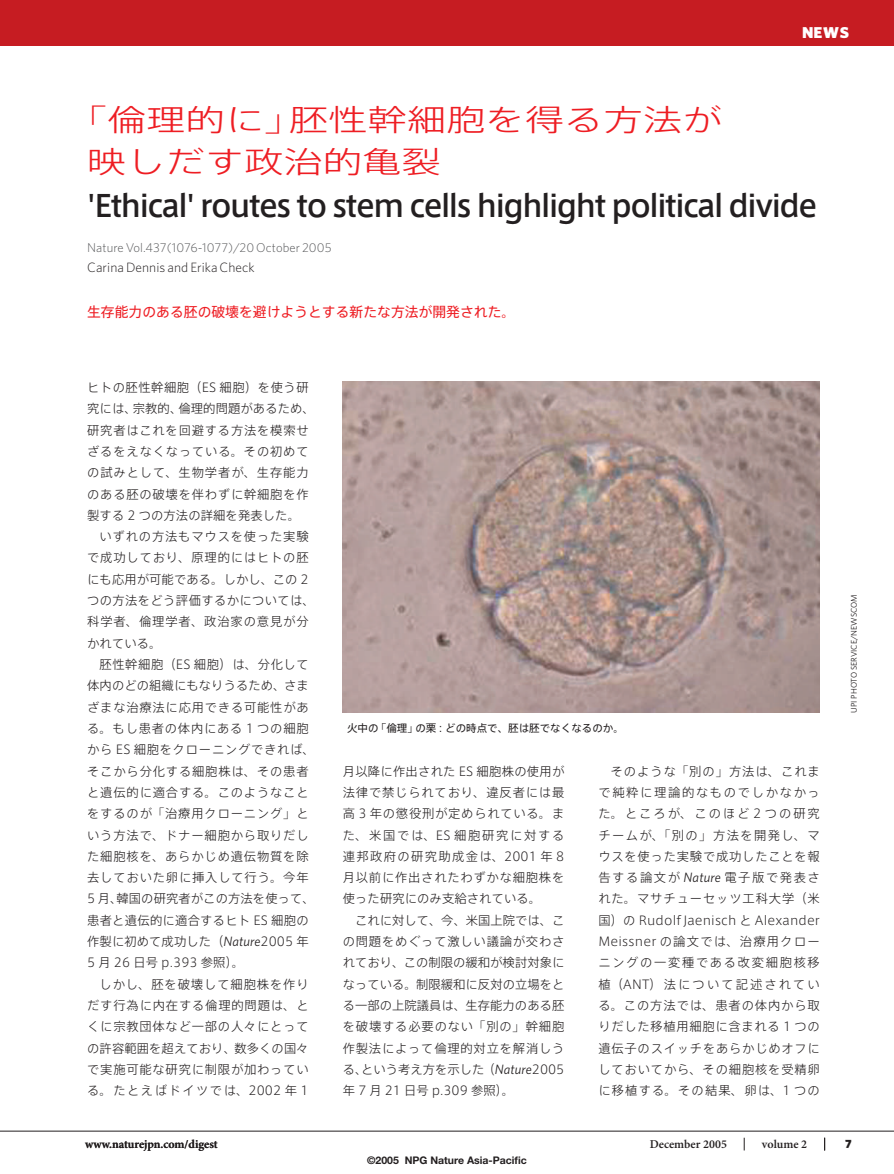
<style>
.page{position:relative;width:894px;height:1174px;background:#fff}
.page>*{position:absolute;margin:0;border:0;box-sizing:border-box;transform-origin:0 0}
.t1{font:30px "Axis Std Medium 90 pv RKSJ H";letter-spacing:-.05em;color:#231f20}
.t2{font:30px/42px "Axis Std Light 90 pv RKSJ H";letter-spacing:.01em;color:#ee1d23;scale:1.3 1}
.t3{font:900 15.75px "Whitney";color:#fff}
.t4{font:13.8px "Axis Std Regular 90 pv RKSJ H";color:#ee1d23}
.t5{font:300 13.5px "Whitney";letter-spacing:.005em;color:#231f20}
.t6{font:300 12.75px "Whitney";letter-spacing:.005em;color:#57585a}
.t7{font:12.3px/21.3px "Axis Std Light 90 pv RKSJ H";letter-spacing:.06em;color:#231f20;text-align:justify}
.t8{font:600 12px "Minion Pro";color:#231f20}
.t9{font:900 12px "Whitney";color:#231f20}
.t10{font:10.5px "Axis Std Regular 90 pv RKSJ H";color:#231f20}
.t11{font:700 10.5px "Helvetica Neue";color:#231f20}
.t12{font:8.25px "Whitney";color:#231f20}
.s1{font-family:"Whitney";font-style:italic;font-size:13.5px}
</style>
<div class="page">
<img style="left:343px;top:381px;width:476px;height:332px">
<hr style="left:0;top:1130px;width:893px;height:1px;background:#231f20">
<svg style="left:743px;top:1137px;width:1px;height:13px"></svg>
<div style="left:0;top:0;width:893px;height:46px;background:#c61c22"></div>
<svg style="left:824px;top:1137px;width:1px;height:13px"></svg>
<p class="t3" style="left:802px;top:27px;width:48px">NEWS</p>
<h1 class="t2" style="left:87px;top:102px;width:489px;text-indent:-20px">「倫理的に」胚性幹細胞を得る方法が映しだす政治的亀裂</h1>
<h1 class="t1" style="left:87px;top:194px;width:731px">'Ethical' routes to stem cells highlight political divide</h1>
<p class="t6" style="left:87px;top:243px;width:246px">Nature Vol.437(1076-1077)/20 October 2005</p>
<p class="t5" style="left:87px;top:262px;width:169px">Carina Dennis and Erika Check</p>
<p class="t4" style="left:87px;top:306px;width:429px">生存能力のある胚の破壊を避けようとする新たな方法が開発された。</p>
<p class="t7" style="left:87px;top:378px;width:229px;text-align:left">ヒトの胚性幹細胞（ES 細胞）を使う研究には、宗教的、倫理的問題があるため、研究者はこれを回避する方法を模索せざるをえなくなっている。その初めての試みとして、生物学者が、生存能力のある胚の破壊を伴わずに幹細胞を作製する 2 つの方法の詳細を発表した。</p>
<p class="t7" style="left:87px;top:527px;width:229px;text-align:left;text-indent:12px">いずれの方法もマウスを使った実験で成功しており、原理的にはヒトの胚にも応用が可能である。しかし、この 2つの方法をどう評価するかについては、科学者、倫理学者、政治家の意見が分かれている。</p>
<p class="t7" style="left:87px;top:655px;width:229px;text-align:left;text-indent:12px">胚性幹細胞（ES 細胞）は、分化して体内のどの組織にもなりうるため、さまざまな治療法に応用できる可能性がある。もし患者の体内にある 1 つの細胞から ES 細胞をクローニングできれば、そこから分化する細胞株は、その患者と遺伝的に適合する。このようなことをするのが「治療用クローニング」という方法で、ドナー細胞から取りだした細胞核を、あらかじめ遺伝物質を除去しておいた卵に挿入して行う。今年<br>5 月、韓国の研究者がこの方法を使って、患者と遺伝的に適合するヒト ES 細胞の作製に初めて成功した（<span class="s1">Nature</span>2005 年<br>5 月 26 日号 p.393 参照）。</p>
<p class="t7" style="left:87px;top:975px;width:223px;text-indent:12px">しかし、胚を破壊して細胞株を作りだす行為に内在する倫理的問題は、とくに宗教団体など一部の人々にとっての許容範囲を超えており、数多くの国々で実施可能な研究に制限が加わっている。たとえばドイツでは、2002 年 1</p>
<p class="t10" style="left:347px;top:723px;width:278px">火中の「倫理」の栗 : どの時点で、胚は胚でなくなるのか。</p>
<p class="t7" style="left:343px;top:762px;width:223px">月以降に作出された ES 細胞株の使用が法律で禁じられており、違反者には最高 3 年の懲役刑が定められている。また、米国では、ES 細胞研究に対する連邦政府の研究助成金は、2001 年 8月以前に作出されたわずかな細胞株を使った研究にのみ支給されている。</p>
<p class="t7" style="left:343px;top:911px;width:223px;text-indent:12px">これに対して、今、米国上院では、この問題をめぐって激しい議論が交わされており、この制限の緩和が検討対象になっている。制限緩和に反対の立場をとる一部の上院議員は、生存能力のある胚を破壊する必要のない「別の」幹細胞作製法によって倫理的対立を解消しうる、という考え方を示した（<span class="s1">Nature</span>2005年 7 月 21 日号 p.309 参照）。</p>
<p class="t7" style="left:598px;top:762px;width:223px;text-indent:12px">そのような「別の」方法は、これまで純粋に理論的なものでしかなかった。ところが、このほど 2 つの研究チームが、「別の」方法を開発し、マウスを使った実験で成功したことを報告する論文が <span class="s1">Nature</span> 電子版で発表された。マサチューセッツ工科大学（米国）の Rudolf Jaenisch と Alexander Meissner の論文では、治療用クローニングの一変種である改変細胞核移植（ANT）法について記述されている。この方法では、患者の体内から取りだした移植用細胞に含まれる 1 つの遺伝子のスイッチをあらかじめオフにしておいてから、その細胞核を受精卵に移植する。その結果、卵は、1 つの</p>
<p class="t12" style="left:850px;top:713px;width:120px;rotate:-90deg">UPI PHOTO SERVICE/NEWSCOM</p>
<p class="t8" style="left:85px;top:1139px;width:134px">www.naturejpn.com/digest</p>
<p class="t11" style="left:367px;top:1154px;width:161px">©2005 NPG Nature Asia-Pacific</p>
<p class="t8" style="left:649px;top:1139px;width:79px">December 2005</p>
<p class="t8" style="left:761px;top:1139px;width:47px">volume 2</p>
<p class="t9" style="left:845px;top:1139px;width:8px">7</p>
</div>
